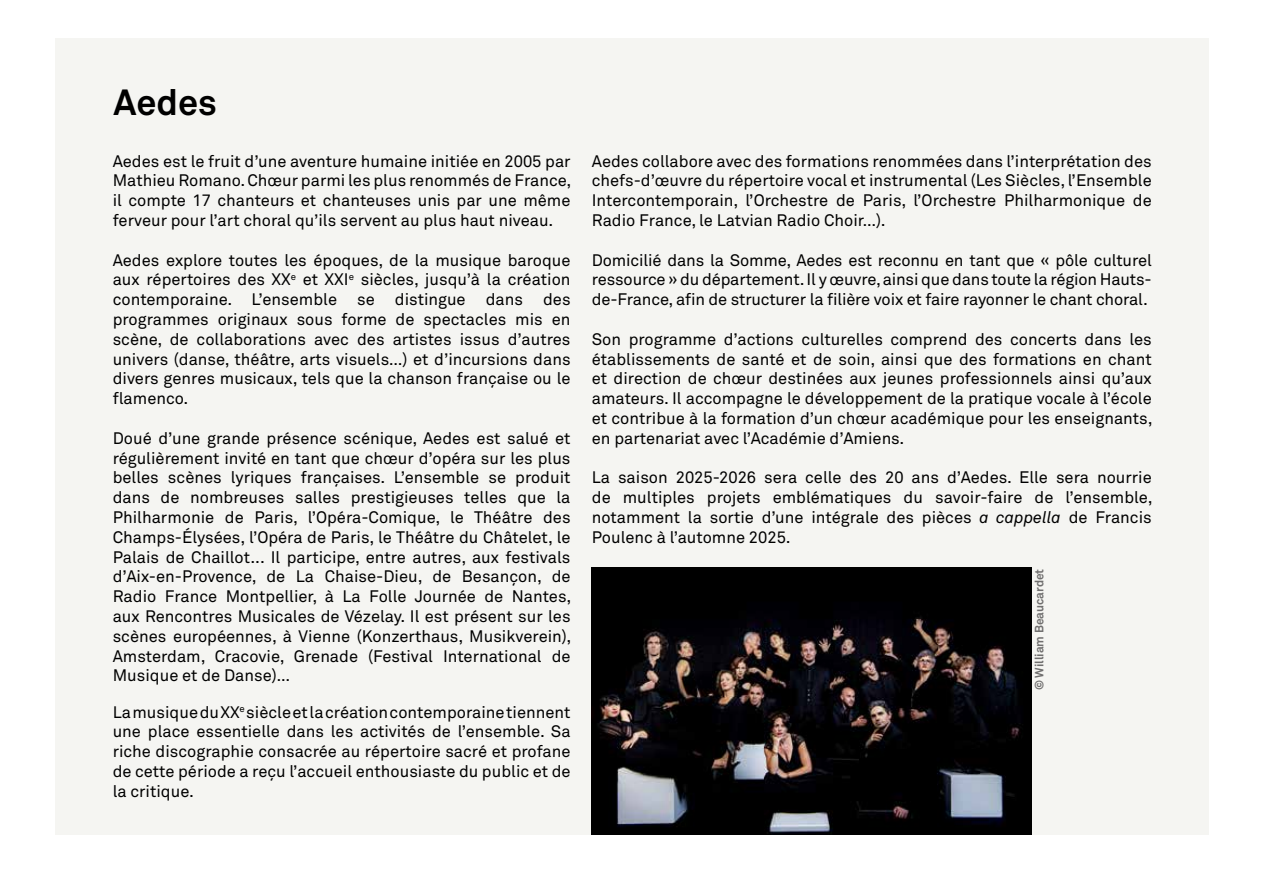
<style>
.page{position:relative;width:1263px;height:893px;background:#fff}
.page>*{position:absolute;margin:0;border:0;box-sizing:border-box;transform-origin:0 0}
.t1{font:700 36px "Akkurat Pro";color:#000}
.t2{font:16.5px/19.8px "Akkurat Pro";color:#000;text-align:justify}
.t3{font:700 12px "Akkurat Pro";color:#706f6f}
.s1{font-style:italic}
</style>
<div class="page">
<div style="left:56px;top:38px;width:1153px;height:797px;background:#f5f5f2"></div>
<img style="left:592px;top:568px;width:440px;height:267px">
<h1 class="t1" style="left:114px;top:80px;width:105px">Aedes</h1>
<p class="t2" style="left:113px;top:151px;width:460px">Aedes est le fruit d’une aventure humaine initiée en 2005 par Mathieu Romano. Chœur parmi les plus renommés de France, il compte 17 chanteurs et chanteuses unis par une même ferveur pour l’art choral qu’ils servent au plus haut niveau.</p>
<p class="t2" style="left:113px;top:250px;width:459px">Aedes explore toutes les époques, de la musique baroque aux répertoires des XX<sup>e</sup> et XXI<sup>e</sup> siècles, jusqu’à la création contemporaine. L’ensemble se distingue dans des programmes originaux sous forme de spectacles mis en scène, de collaborations avec des artistes issus d’autres univers (danse, théâtre, arts visuels…) et d’incursions dans divers genres musicaux, tels que la chanson française ou le flamenco.</p>
<p class="t2" style="left:113px;top:429px;width:460px">Doué d’une grande présence scénique, Aedes est salué et régulièrement invité en tant que chœur d’opéra sur les plus belles scènes lyriques françaises. L’ensemble se produit dans de nombreuses salles prestigieuses telles que la Philharmonie de Paris, l’Opéra-Comique, le Théâtre des Champs-Élysées, l’Opéra de Paris, le Théâtre du Châtelet, le Palais de Chaillot... Il participe, entre autres, aux festivals d’Aix-en-Provence, de La Chaise-Dieu, de Besançon, de Radio France Montpellier, à La Folle Journée de Nantes, aux Rencontres Musicales de Vézelay. Il est présent sur les scènes européennes, à Vienne (Konzerthaus, Musikverein), Amsterdam, Cracovie, Grenade (Festival International de Musique et de Danse)…</p>
<p class="t2" style="left:113px;top:702px;width:459px">La musique du XX<sup>e</sup> siècle et la création contemporaine tiennent une place essentielle dans les activités de l’ensemble. Sa riche discographie consacrée au répertoire sacré et profane de cette période a reçu l’accueil enthousiaste du public et de la critique.</p>
<p class="t2" style="left:592px;top:151px;width:561px">Aedes collabore avec des formations renommées dans l’interprétation des chefs-d’œuvre du répertoire vocal et instrumental (Les Siècles, l’Ensemble Intercontemporain, l’Orchestre de Paris, l’Orchestre Philharmonique de Radio France, le Latvian Radio Choir…).</p>
<p class="t2" style="left:592px;top:250px;width:561px">Domicilié dans la Somme, Aedes est reconnu en tant que « pôle culturel ressource » du département. Il y œuvre, ainsi que dans toute la région Hauts&shy;de-France, afin de structurer la filière voix et faire rayonner le chant choral.</p>
<p class="t2" style="left:592px;top:330px;width:562px">Son programme d’actions culturelles comprend des concerts dans les établissements de santé et de soin, ainsi que des formations en chant et direction de chœur destinées aux jeunes professionnels ainsi qu’aux amateurs. Il accompagne le développement de la pratique vocale à l’école et contribue à la formation d’un chœur académique pour les enseignants, en partenariat avec l’Académie d’Amiens.</p>
<p class="t2" style="left:592px;top:468px;width:562px">La saison 2025-2026 sera celle des 20 ans d’Aedes. Elle sera nourrie de multiples projets emblématiques du savoir-faire de l’ensemble, notamment la sortie d’une intégrale des pièces <span class="s1">a cappella</span> de Francis Poulenc à l’automne 2025.</p>
<p class="t3" style="left:1032px;top:690px;width:123px;rotate:-90deg">© William Beaucardet</p>
</div>
